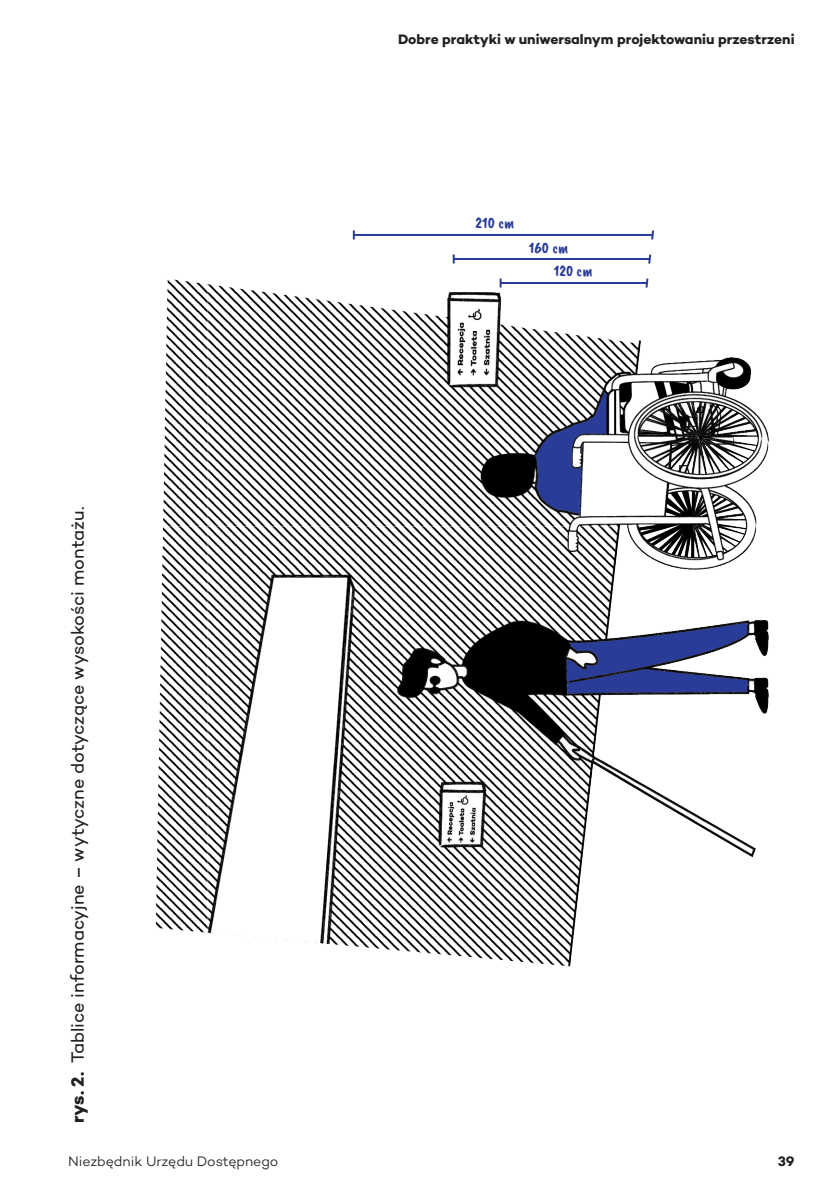
<style>
.page{position:relative;width:840px;height:1191px;background:#fff}
.page>*{position:absolute;margin:0;border:0;box-sizing:border-box;transform-origin:0 0}
.podstawowy{font:18px "Campton";letter-spacing:-.005em;color:#231f20}
.t1{font:16px "Caveat Brush";color:#293b97}
.t2{font:700 14px "Campton";letter-spacing:-.005em;color:#231f20}
.t3{font:300 14px "Campton";letter-spacing:-.01em;color:#231f20}
.s1{font-weight:700}
</style>
<div class="page">
<img style="left:155px;top:230px;width:613px;height:737px">
<hr style="left:353px;top:234px;width:299px;height:2px;background:#293b97">
<svg style="left:352px;top:230px;width:2px;height:9px"></svg>
<hr style="left:500px;top:282px;width:145px;height:2px;background:#293b97">
<svg style="left:499px;top:278px;width:2px;height:9px"></svg>
<hr style="left:453px;top:258px;width:196px;height:2px;background:#293b97">
<svg style="left:452px;top:254px;width:2px;height:9px"></svg>
<svg style="left:649px;top:230px;width:6px;height:12px"></svg>
<svg style="left:644px;top:276px;width:5px;height:14px"></svg>
<svg style="left:646px;top:252px;width:6px;height:14px"></svg>
<p class="t2" style="left:398px;top:30px;width:398px">Dobre praktyki w uniwersalnym projektowaniu przestrzeni</p>
<p class="podstawowy" style="left:66px;top:1123px;width:618px;rotate:-90deg"><span class="s1">rys. 2.</span> Tablice informacyjne – wytyczne dotyczące wysokości montażu.</p>
<p class="t1" style="left:475px;top:214px;width:40px">210 cm</p>
<p class="t1" style="left:528px;top:238px;width:41px">160 cm</p>
<p class="t1" style="left:553px;top:262px;width:40px">120 cm</p>
<p class="t3" style="left:68px;top:1153px;width:212px">Niezbędnik Urzędu Dostępnego</p>
<p class="t2" style="left:777px;top:1152px;width:18px">39</p>
</div>
